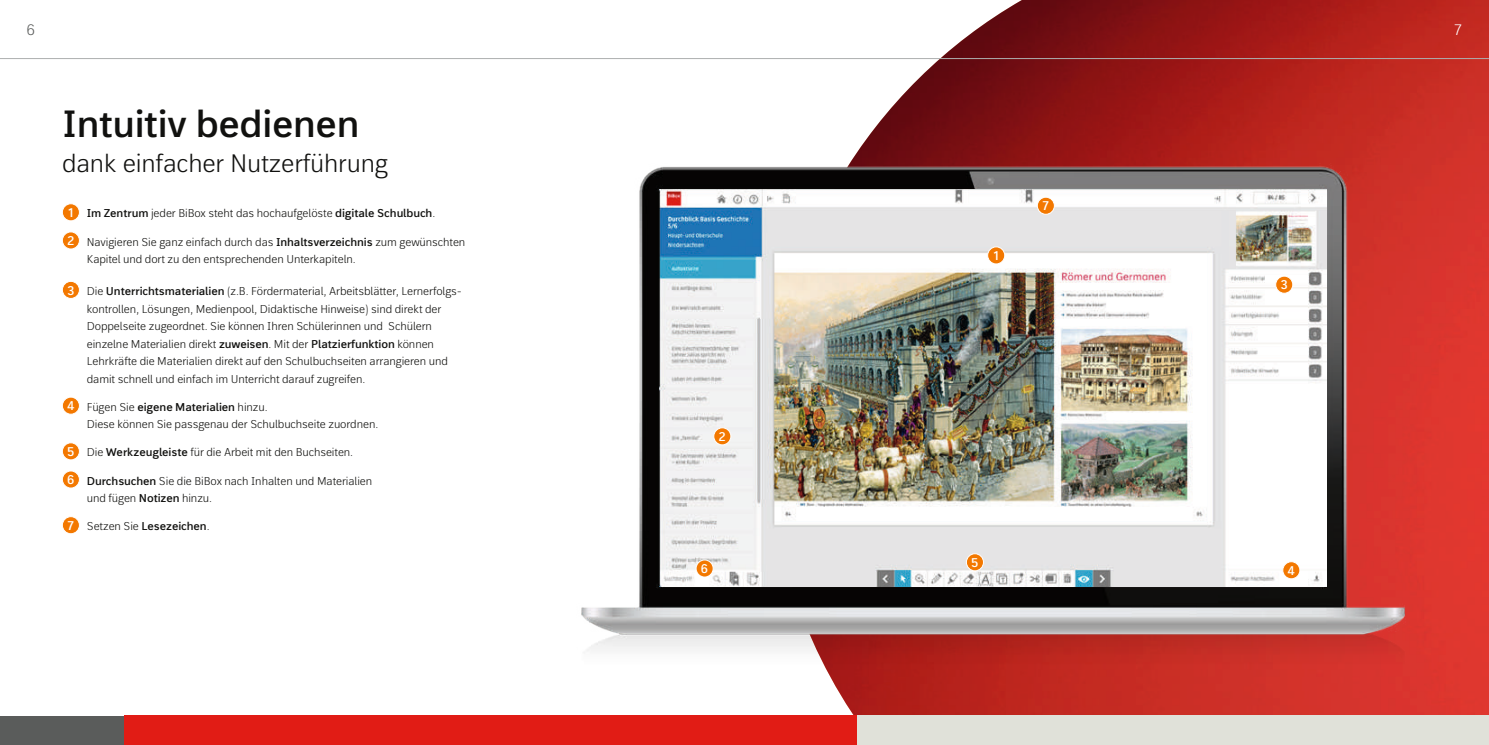
<style>
.page{position:relative;width:1489px;height:745px;background:#fff}
.page>*{position:absolute;margin:0;border:0;box-sizing:border-box;transform-origin:0 0}
.t1{font:600 37.5px "bs Thomas Sans 1";letter-spacing:-.01em;color:#11110f}
.t2{font:300 25px "bs Thomas Sans 1";letter-spacing:-.01em;color:#11110f}
.t3{font:300 15px "bs Thomas Sans 1";color:#5a5c5b}
.t4{font:300 15px "bs Thomas Sans 1";color:#fff}
.t5{font:600 12.5px "bs Thomas Sans 1";color:#fff}
.t6{font:300 11.25px/17.5px "bs Thomas Sans 1";letter-spacing:-.01em;color:#11110f}
.t7{font:600 11.25px "bs Thomas Sans 1";letter-spacing:-.01em;color:#11110f}
.s1{font-weight:600;font-size:12.5px;color:#fff}
.s2{font-weight:600}
.s3{font-size:12.5px;color:#fff}
.s4{font-weight:300}
</style>
<div class="page">
<img style="left:840px;top:0;width:648px;height:715px">
<div style="left:62px;top:204px;width:17px;height:17px;background:#f37800;border-radius:50%"></div>
<div style="left:62px;top:203px;width:18px;height:18px;border:1px solid #fff;border-radius:50%"></div>
<div style="left:62px;top:232px;width:17px;height:17px;background:#f37800;border-radius:50%"></div>
<div style="left:62px;top:231px;width:18px;height:18px;border:1px solid #fff;border-radius:50%"></div>
<div style="left:62px;top:281px;width:17px;height:17px;background:#f37800;border-radius:50%"></div>
<div style="left:62px;top:281px;width:18px;height:17px;border:1px solid #fff;border-radius:50%"></div>
<div style="left:62px;top:397px;width:17px;height:17px;background:#f37800;border-radius:50%"></div>
<div style="left:62px;top:396px;width:18px;height:18px;border:1px solid #fff;border-radius:50%"></div>
<div style="left:62px;top:442px;width:17px;height:17px;background:#f37800;border-radius:50%"></div>
<div style="left:62px;top:442px;width:18px;height:18px;border:1px solid #fff;border-radius:50%"></div>
<div style="left:62px;top:470px;width:17px;height:17px;background:#f37800;border-radius:50%"></div>
<div style="left:62px;top:470px;width:18px;height:18px;border:1px solid #fff;border-radius:50%"></div>
<div style="left:62px;top:516px;width:17px;height:17px;background:#f37800;border-radius:50%"></div>
<div style="left:62px;top:516px;width:18px;height:17px;border:1px solid #fff;border-radius:50%"></div>
<img style="left:581px;top:128px;width:841px;height:566px">
<img style="left:659px;top:190px;width:667px;height:396px">
<div style="left:987px;top:247px;width:17px;height:17px;background:#f37800;border-radius:50%"></div>
<div style="left:987px;top:246px;width:18px;height:18px;border:1px solid #fff;border-radius:50%"></div>
<div style="left:713px;top:427px;width:17px;height:17px;background:#f37800;border-radius:50%"></div>
<div style="left:713px;top:427px;width:18px;height:18px;border:1px solid #fff;border-radius:50%"></div>
<div style="left:1275px;top:276px;width:17px;height:17px;background:#f37800;border-radius:50%"></div>
<div style="left:1275px;top:276px;width:17px;height:17px;border:1px solid #fff;border-radius:50%"></div>
<div style="left:1282px;top:561px;width:17px;height:17px;background:#f37800;border-radius:50%"></div>
<div style="left:1282px;top:561px;width:17px;height:17px;border:1px solid #fff;border-radius:50%"></div>
<div style="left:966px;top:553px;width:17px;height:17px;background:#f37800;border-radius:50%"></div>
<div style="left:966px;top:553px;width:17px;height:17px;border:1px solid #fff;border-radius:50%"></div>
<div style="left:1037px;top:197px;width:17px;height:17px;background:#f37800;border-radius:50%"></div>
<div style="left:1036px;top:197px;width:18px;height:17px;border:1px solid #fff;border-radius:50%"></div>
<div style="left:696px;top:559px;width:17px;height:17px;background:#f37800;border-radius:50%"></div>
<div style="left:695px;top:559px;width:18px;height:18px;border:1px solid #fff;border-radius:50%"></div>
<div style="left:0;top:715px;width:124px;height:29px;background:#5a5c5b"></div>
<div style="left:837px;top:715px;width:651px;height:29px;background:#e0e1d9"></div>
<div style="left:124px;top:715px;width:732px;height:29px;background:#e11c15"></div>
<hr style="left:0;top:58px;width:1488px;height:1px;background:#adafaf">
<h3 class="t3" style="left:27px;top:20px;width:10px">6</h3>
<h3 class="t4" style="left:1453px;top:20px;width:9px">7</h3>
<h1 class="t1" style="left:62px;top:100px;width:299px">Intuitiv bedienen</h1>
<h2 class="t2" style="left:62px;top:147px;width:327px">dank einfacher Nutzerführung</h2>
<p class="t6" style="left:68px;top:205px;width:368px"><span class="s1">1</span> <span class="s2">Im Zentrum</span> jeder BiBox steht das hochaufgelöste <span class="s2">digitale Schulbuch</span>.</p>
<p class="t6" style="left:87px;top:233px;width:380px;text-indent:-20px"><span class="s1">2</span> Navigieren Sie ganz einfach durch das <span class="s2">Inhaltsverzeichnis</span> zum gewünschten<br>Kapitel und dort zu den entsprechenden Unterkapiteln.</p>
<p class="t6" style="left:87px;top:283px;width:376px;text-indent:-20px"><span class="s1">3</span> Die <span class="s2">Unterrichtsmaterialien</span> (z.B. Fördermaterial, Arbeitsblätter, Lernerfolgs&shy;kontrollen, Lösungen, Medienpool, Didaktische Hinweise) sind direkt der Doppelseite zugeordnet. Sie können Ihren Schülerinnen und Schülern einzelne Materialien direkt <span class="s2">zuweisen</span>. Mit der <span class="s2">Platzierfunktion</span> können Lehrkräfte die Materialien direkt auf den Schulbuchseiten arrangieren und damit schnell und einfach im Unterricht darauf zugreifen.</p>
<p class="t6" style="left:87px;top:398px;width:293px;text-indent:-20px"><span class="s1">4</span> Fügen Sie <span class="s2">eigene Materialien</span> hinzu.<br>Diese können Sie passgenau der Schulbuchseite zuordnen.</p>
<p class="t6" style="left:67px;top:444px;width:287px"><span class="s1">5</span> Die <span class="s2">Werkzeugleiste</span> für die Arbeit mit den Buchseiten.</p>
<p class="t6" style="left:87px;top:472px;width:287px;text-indent:-20px"><span class="s1">6</span> <span class="s2">Durchsuchen</span> Sie die BiBox nach Inhalten und Materialien und fügen <span class="s2">Notizen</span> hinzu.</p>
<p class="t7" style="left:67px;top:519px;width:144px"><span class="s3">7</span> <span class="s4">Setzen Sie</span> Lesezeichen<span class="s4">.</span></p>
<p class="t5" style="left:718px;top:428px;width:9px">2</p>
<p class="t5" style="left:700px;top:560px;width:9px">6</p>
<p class="t5" style="left:993px;top:248px;width:7px">1</p>
<p class="t5" style="left:1042px;top:198px;width:8px">7</p>
<p class="t5" style="left:971px;top:554px;width:9px">5</p>
<p class="t5" style="left:1280px;top:277px;width:9px">3</p>
<p class="t5" style="left:1287px;top:562px;width:9px">4</p>
</div>
